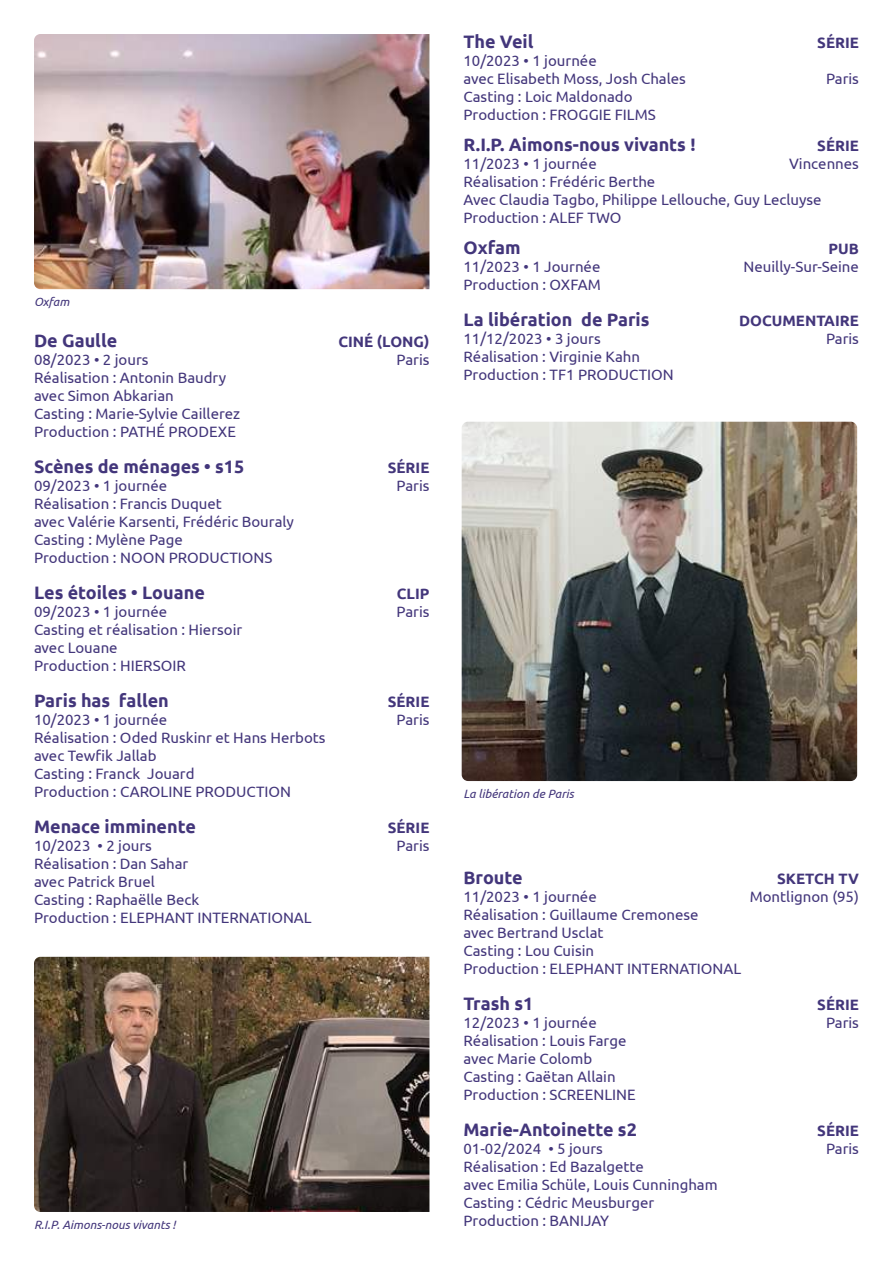
<style>
.page{position:relative;width:893px;height:1263px;background:#fff}
.page>*{position:absolute;margin:0;border:0;box-sizing:border-box;transform-origin:0 0}
.t1{font:700 18px "Ubuntu";color:#43367b}
.t2{font:15px/18px "Ubuntu";color:#43367b}
.t3{font:700 15px "Ubuntu";color:#43367b}
.t4{font:italic 12px "Ubuntu";color:#43367b}
</style>
<div class="page">
<img style="left:34px;top:34px;width:395px;height:255px">
<img style="left:34px;top:957px;width:395px;height:255px">
<img style="left:462px;top:422px;width:395px;height:359px">
<p class="t4" style="left:34px;top:295px;width:37px">Oxfam</p>
<p class="t1" style="left:34px;top:330px;width:85px">De Gaulle</p>
<p class="t3" style="left:338px;top:332px;width:93px">CINÉ (LONG)</p>
<p class="t2" style="left:34px;top:351px;width:116px">08/2023 • 2 jours</p>
<p class="t2" style="left:397px;top:351px;width:34px">Paris</p>
<p class="t2" style="left:34px;top:369px;width:208px">Réalisation : Antonin Baudry avec Simon Abkarian<br>Casting : Marie-Sylvie Caillerez<br>Production : PATHÉ PRODEXE</p>
<p class="t1" style="left:34px;top:459px;width:212px">Scènes de ménages • s15</p>
<p class="t3" style="left:388px;top:461px;width:43px">SÉRIE</p>
<p class="t2" style="left:34px;top:477px;width:135px">09/2023 • 1 journée</p>
<p class="t2" style="left:397px;top:477px;width:34px">Paris</p>
<p class="t2" style="left:34px;top:495px;width:262px">Réalisation : Francis Duquet<br>avec Valérie Karsenti, Frédéric Bouraly<br>Casting : Mylène Page<br>Production : NOON PRODUCTIONS</p>
<p class="t1" style="left:34px;top:585px;width:172px">Les étoiles • Louane</p>
<p class="t3" style="left:397px;top:587px;width:34px">CLIP</p>
<p class="t2" style="left:34px;top:603px;width:135px">09/2023 • 1 journée</p>
<p class="t2" style="left:397px;top:603px;width:34px">Paris</p>
<p class="t2" style="left:34px;top:621px;width:210px">Casting et réalisation : Hiersoir avec Louane<br>Production : HIERSOIR</p>
<p class="t1" style="left:34px;top:693px;width:136px">Paris has fallen</p>
<p class="t3" style="left:388px;top:695px;width:43px">SÉRIE</p>
<p class="t2" style="left:34px;top:711px;width:135px">10/2023 • 1 journée</p>
<p class="t2" style="left:397px;top:711px;width:34px">Paris</p>
<p class="t2" style="left:34px;top:729px;width:293px">Réalisation : Oded Ruskinr et Hans Herbots avec Tewfik Jallab<br>Casting : Franck Jouard<br>Production : CAROLINE PRODUCTION</p>
<p class="t1" style="left:34px;top:819px;width:163px">Menace imminente</p>
<p class="t3" style="left:388px;top:821px;width:43px">SÉRIE</p>
<p class="t2" style="left:34px;top:837px;width:119px">10/2023 • 2 jours</p>
<p class="t2" style="left:397px;top:837px;width:34px">Paris</p>
<p class="t2" style="left:34px;top:855px;width:279px">Réalisation : Dan Sahar<br>avec Patrick Bruel<br>Casting : Raphaëlle Beck<br>Production : ELEPHANT INTERNATIONAL</p>
<p class="t4" style="left:34px;top:1217px;width:143px">R.I.P. Aimons-nous vivants !</p>
<p class="t1" style="left:463px;top:34px;width:71px">The Veil</p>
<p class="t3" style="left:817px;top:36px;width:43px">SÉRIE</p>
<p class="t2" style="left:463px;top:53px;width:224px">10/2023 • 1 journée<br>avec Elisabeth Moss, Josh Chales</p>
<p class="t2" style="left:826px;top:71px;width:34px">Paris</p>
<p class="t2" style="left:463px;top:89px;width:194px">Casting : Loic Maldonado<br>Production : FROGGIE FILMS</p>
<p class="t1" style="left:463px;top:136px;width:233px">R.I.P. Aimons-nous vivants !</p>
<p class="t3" style="left:817px;top:139px;width:43px">SÉRIE</p>
<p class="t2" style="left:463px;top:155px;width:135px">11/2023 • 1 journée</p>
<p class="t2" style="left:789px;top:155px;width:71px">Vincennes</p>
<p class="t2" style="left:463px;top:173px;width:360px">Réalisation : Frédéric Berthe<br>Avec Claudia Tagbo, Philippe Lellouche, Guy Lecluyse<br>Production : ALEF TWO</p>
<p class="t1" style="left:463px;top:239px;width:59px">Oxfam</p>
<p class="t3" style="left:829px;top:242px;width:32px">PUB</p>
<p class="t2" style="left:463px;top:257px;width:138px">11/2023 • 1 Journée</p>
<p class="t2" style="left:744px;top:258px;width:117px">Neuilly-Sur-Seine</p>
<p class="t2" style="left:463px;top:276px;width:139px">Production : OXFAM</p>
<p class="t1" style="left:463px;top:311px;width:188px">La libération de Paris</p>
<p class="t3" style="left:739px;top:314px;width:121px">DOCUMENTAIRE</p>
<p class="t2" style="left:463px;top:329px;width:139px">11/12/2023 • 3 jours</p>
<p class="t2" style="left:826px;top:330px;width:34px">Paris</p>
<p class="t2" style="left:463px;top:348px;width:212px">Réalisation : Virginie Kahn<br>Production : TF1 PRODUCTION</p>
<p class="t4" style="left:463px;top:789px;width:112px">La libération de Paris</p>
<p class="t1" style="left:463px;top:869px;width:61px">Broute</p>
<p class="t3" style="left:777px;top:872px;width:83px">SKETCH TV</p>
<p class="t2" style="left:463px;top:888px;width:135px">11/2023 • 1 journée</p>
<p class="t2" style="left:750px;top:888px;width:111px">Montlignon (95)</p>
<p class="t2" style="left:463px;top:906px;width:279px">Réalisation : Guillaume Cremonese<br>avec Bertrand Usclat<br>Casting : Lou Cuisin<br>Production : ELEPHANT INTERNATIONAL</p>
<p class="t1" style="left:463px;top:995px;width:71px">Trash s1</p>
<p class="t3" style="left:817px;top:998px;width:43px">SÉRIE</p>
<p class="t2" style="left:463px;top:1014px;width:135px">12/2023 • 1 journée</p>
<p class="t2" style="left:826px;top:1014px;width:34px">Paris</p>
<p class="t2" style="left:463px;top:1032px;width:174px">Réalisation : Louis Farge avec Marie Colomb<br>Casting : Gaëtan Allain<br>Production : SCREENLINE</p>
<p class="t1" style="left:463px;top:1121px;width:175px">Marie-Antoinette s2</p>
<p class="t3" style="left:817px;top:1124px;width:43px">SÉRIE</p>
<p class="t2" style="left:463px;top:1140px;width:141px">01-02/2024 • 5 jours</p>
<p class="t2" style="left:826px;top:1140px;width:34px">Paris</p>
<p class="t2" style="left:463px;top:1158px;width:256px">Réalisation : Ed Bazalgette<br>avec Emilia Schüle, Louis Cunningham<br>Casting : Cédric Meusburger<br>Production : BANIJAY</p>
</div>
